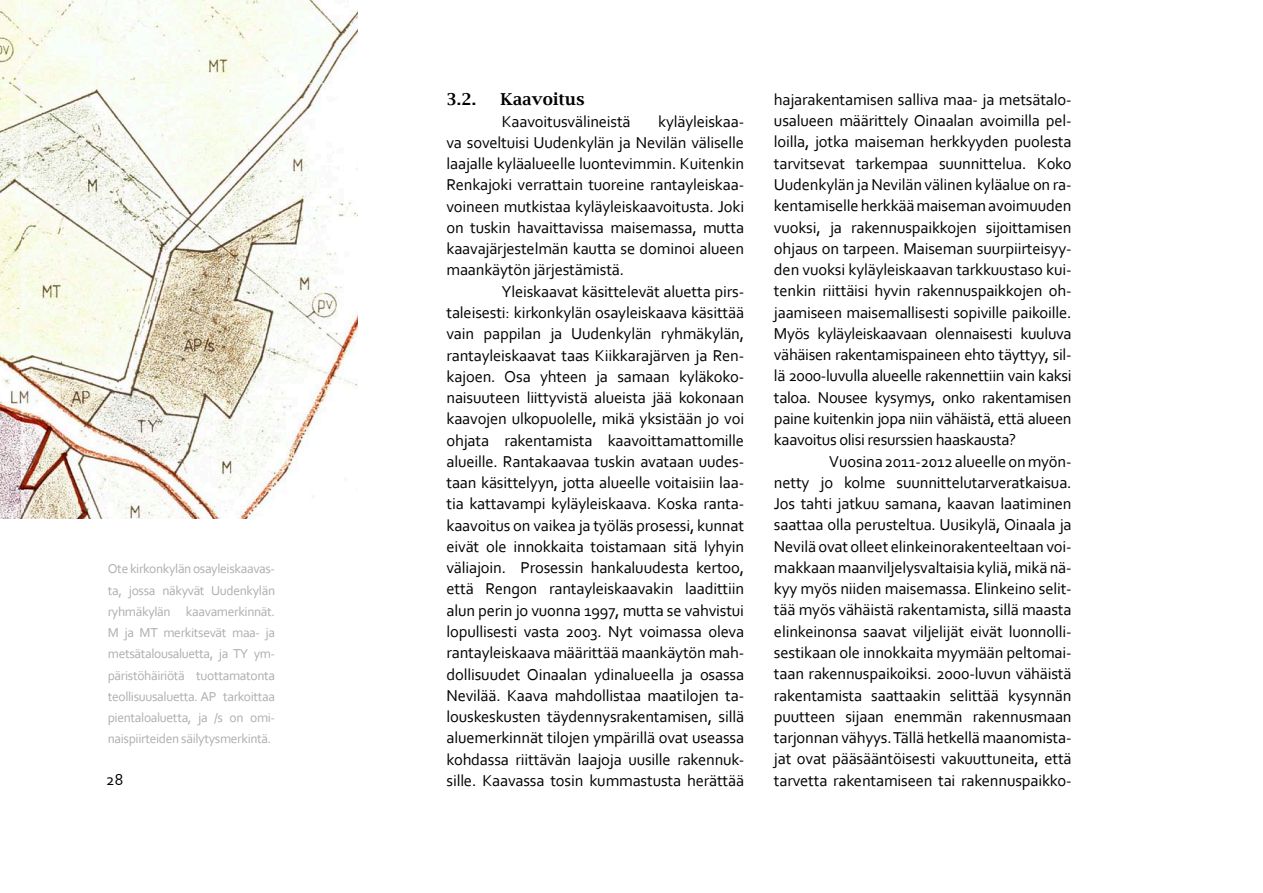
<style>
.page{position:relative;width:1263px;height:893px;background:#fff}
.page>*{position:absolute;margin:0;border:0;box-sizing:border-box;transform-origin:0 0}
.t1{font:16.5px/21.3px "Corbel";letter-spacing:-.01em;color:#000;text-align:justify}
.t2{font:600 16.5px "Lucida Bright";letter-spacing:.01em;color:#000}
.t3{font:13.5px/21.3px "Corbel";letter-spacing:-.025em;color:#aeaeb0;text-align:justify}
</style>
<div class="page">
<img style="left:0;top:0;width:357px;height:518px">
<p class="t3" style="left:108px;top:558px;width:169px">Ote kirkonkylän osayleiskaavas&shy;ta, jossa näkyvät Uudenkylän ryhmäkylän kaavamerkinnät.<br>M ja MT merkitsevät maa- ja metsätalousaluetta, ja TY ym&shy;päristöhäiriötä tuottamatonta teollisuusaluetta. AP tarkoittaa pientaloaluetta, ja /s on omi&shy;naispiirteiden säilytysmerkintä.</p>
<p class="t1" style="left:106px;top:769px;width:19px">28</p>
<p class="t2" style="left:446px;top:90px;width:31px">3.2.</p>
<p class="t2" style="left:500px;top:90px;width:86px">Kaavoitus</p>
<p class="t1" style="left:502px;top:110px;width:130px">Kaavoitusvälineistä</p>
<p class="t1" style="left:446px;top:110px;width:299px;text-indent:212px">kyläyleiskaa&shy;va soveltuisi Uudenkylän ja Nevilän väliselle laajalle kyläalueelle luontevimmin. Kuitenkin Renkajoki verrattain tuoreine rantayleiskaa&shy;voineen mutkistaa kyläyleiskaavoitusta. Joki on tuskin havaittavissa maisemassa, mutta kaavajärjestelmän kautta se dominoi alueen maankäytön järjestämistä.</p>
<p class="t1" style="left:446px;top:280px;width:299px;text-indent:55px">Yleiskaavat käsittelevät aluetta pirs&shy;taleisesti: kirkonkylän osayleiskaava käsittää vain pappilan ja Uudenkylän ryhmäkylän, rantayleiskaavat taas Kiikkarajärven ja Ren&shy;kajoen. Osa yhteen ja samaan kyläkoko&shy;naisuuteen liittyvistä alueista jää kokonaan kaavojen ulkopuolelle, mikä yksistään jo voi ohjata rakentamista kaavoittamattomille alueille. Rantakaavaa tuskin avataan uudes&shy;taan käsittelyyn, jotta alueelle voitaisiin laa&shy;tia kattavampi kyläyleiskaava. Koska ranta&shy;kaavoitus on vaikea ja työläs prosessi, kunnat eivät ole innokkaita toistamaan sitä lyhyin väliajoin. Prosessin hankaluudesta kertoo, että Rengon rantayleiskaavakin laadittiin alun perin jo vuonna 1997, mutta se vahvistui lopullisesti vasta 2003. Nyt voimassa oleva rantayleiskaava määrittää maankäytön mah&shy;dollisuudet Oinaalan ydinalueella ja osassa Nevilää. Kaava mahdollistaa maatilojen ta&shy;louskeskusten täydennysrakentamisen, sillä aluemerkinnät tilojen ympärillä ovat useassa kohdassa riittävän laajoja uusille rakennuk&shy;sille. Kaavassa tosin kummastusta herättää</p>
<p class="t1" style="left:774px;top:88px;width:299px">hajarakentamisen salliva maa- ja metsätalo&shy;usalueen määrittely Oinaalan avoimilla pel&shy;loilla, jotka maiseman herkkyyden puolesta tarvitsevat tarkempaa suunnittelua. Koko Uudenkylän ja Nevilän välinen kyläalue on ra&shy;kentamiselle herkkää maiseman avoimuuden vuoksi, ja rakennuspaikkojen sijoittamisen ohjaus on tarpeen. Maiseman suurpiirteisyy&shy;den vuoksi kyläyleiskaavan tarkkuustaso kui&shy;tenkin riittäisi hyvin rakennuspaikkojen oh&shy;jaamiseen maisemallisesti sopiville paikoille.<br>Myös kyläyleiskaavaan olennaisesti kuuluva vähäisen rakentamispaineen ehto täyttyy, sil&shy;lä 2000-luvulla alueelle rakennettiin vain kaksi taloa. Nousee kysymys, onko rakentamisen paine kuitenkin jopa niin vähäistä, että alueen kaavoitus olisi resurssien haaskausta?</p>
<p class="t1" style="left:774px;top:450px;width:299px;text-indent:55px">Vuosina 2011-2012 alueelle on myön&shy;netty jo kolme suunnittelutarveratkaisua.<br>Jos tahti jatkuu samana, kaavan laatiminen saattaa olla perusteltua. Uusikylä, Oinaala ja Nevilä ovat olleet elinkeinorakenteeltaan voi&shy;makkaan maanviljelysvaltaisia kyliä, mikä nä&shy;kyy myös niiden maisemassa. Elinkeino selit&shy;tää myös vähäistä rakentamista, sillä maasta elinkeinonsa saavat viljelijät eivät luonnolli&shy;sestikaan ole innokkaita myymään peltomai&shy;taan rakennuspaikoiksi. 2000-luvun vähäistä rakentamista saattaakin selittää kysynnän puutteen sijaan enemmän rakennusmaan tarjonnan vähyys. Tällä hetkellä maanomista&shy;jat ovat pääsääntöisesti vakuuttuneita, että tarvetta rakentamiseen tai rakennuspaikko-</p>
</div>
